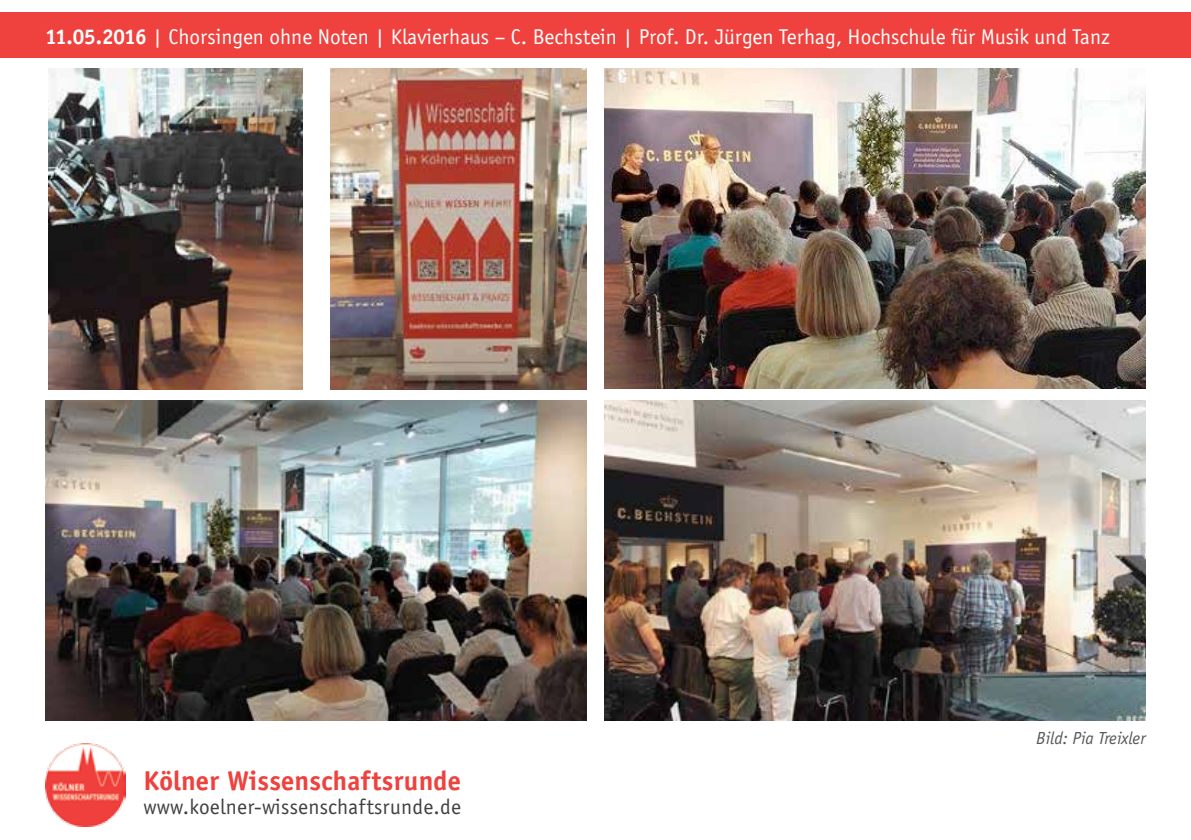
<style>
.page{position:relative;width:1191px;height:840px;background:#fff}
.page>*{position:absolute;margin:0;border:0;box-sizing:border-box;transform-origin:0 0}
.t1{font:700 28px "Officina San Itc T";letter-spacing:.01em;color:#ef413d}
.t2{font:22px "Officina San Itc T";color:#fff}
.t3{font:22px "Officina San Itc T";letter-spacing:.01em;color:#414042}
.t4{font:italic 18px "Officina San Itc T";color:#58595b}
.s1{font-weight:700}
</style>
<div class="page">
<img style="left:45px;top:743px;width:80px;height:82px">
<div style="left:0;top:12px;width:1191px;height:46px;background:#ef413d"></div>
<img style="left:604px;top:400px;width:541px;height:320px">
<img style="left:604px;top:68px;width:541px;height:320px">
<img style="left:45px;top:400px;width:542px;height:320px">
<img style="left:49px;top:69px;width:253px;height:320px">
<img style="left:330px;top:69px;width:257px;height:320px">
<p class="t2" style="left:45px;top:24px;width:1066px"><span class="s1">11.05.2016</span> | Chorsingen ohne Noten | Klavierhaus – C. Bechstein | Prof. Dr. Jürgen Terhag, Hochschule für Musik und Tanz</p>
<p class="t1" style="left:143px;top:763px;width:319px">Kölner Wissenschaftsrunde</p>
<p class="t3" style="left:143px;top:793px;width:319px">www.koelner-wissenschaftsrunde.de</p>
<p class="t4" style="left:1036px;top:727px;width:111px">Bild: Pia Treixler</p>
</div>
